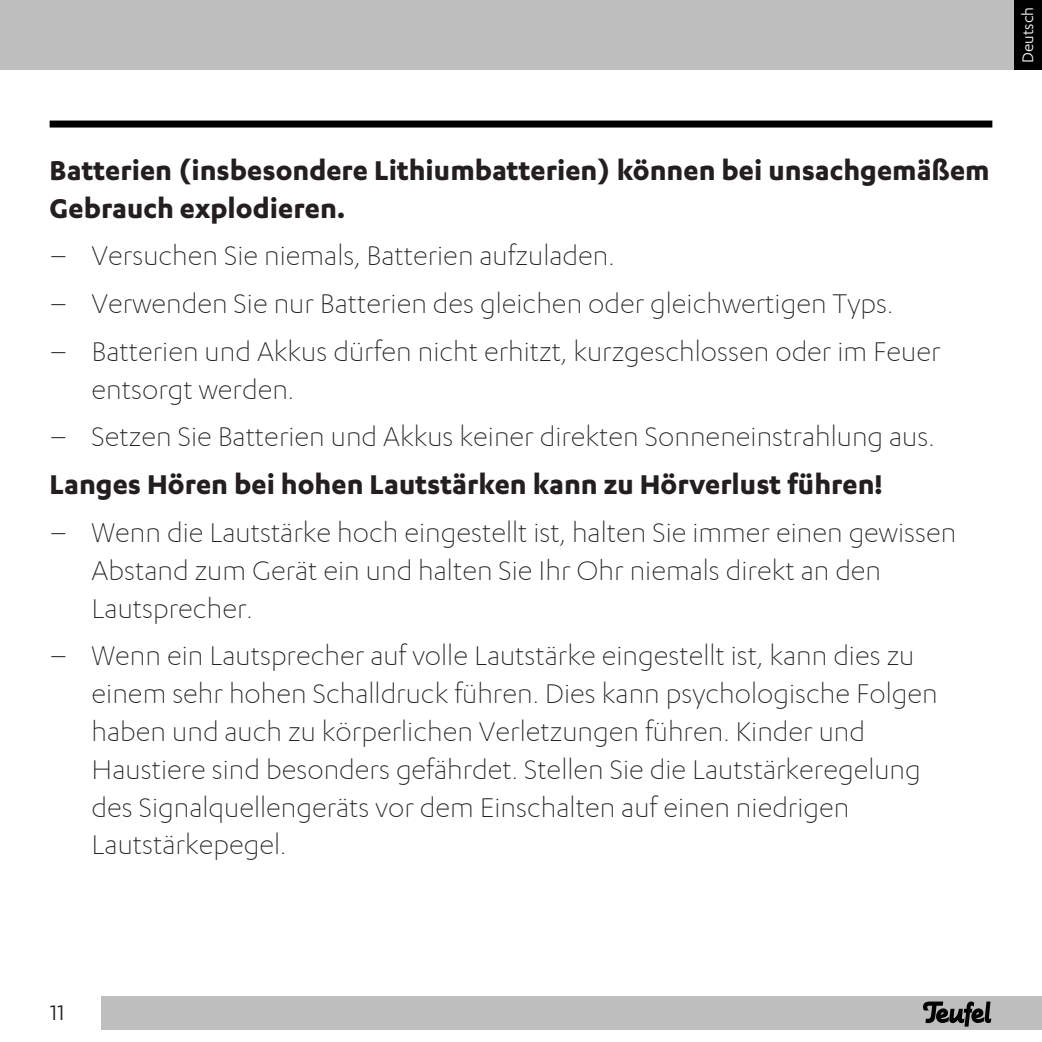
<style>
.page{position:relative;width:1042px;height:1042px;background:#fff}
.page>*{position:absolute;margin:0;border:0;box-sizing:border-box;transform-origin:0 0}
.t1{font:300 31.5px/37.8px "Karbon";color:#231f20}
.Text{font:700 31.5px/37.8px "Karbon";color:#231f20}
.t2{font:24.5px "Karbon";color:#231f20}
.t3{font:17.5px "Karbon";color:#fff}
</style>
<div class="page">
<div style="left:0;top:0;width:1015px;height:69px;background:#bebebe"></div>
<div style="left:50px;top:121px;width:942px;height:7px;background:#000"></div>
<div style="left:1014px;top:0;width:28px;height:69px;background:#000"></div>
<div style="left:101px;top:996px;width:941px;height:33px;background:#bebebe"></div>
<svg style="left:923px;top:1001px;width:68px;height:25px"></svg>
<p class="t3" style="left:1018px;top:63px;width:58px;rotate:-90deg">Deutsch</p>
<p class="Text" style="left:50px;top:150px;width:941px">Batterien (insbesondere Lithiumbatterien) können bei unsachgemäßem<br>Gebrauch explodieren.</p>
<p class="t1" style="left:50px;top:237px;width:566px">– Versuchen Sie niemals, Batterien aufzuladen.</p>
<p class="t1" style="left:50px;top:285px;width:845px">– Verwenden Sie nur Batterien des gleichen oder gleichwertigen Typs.</p>
<p class="t1" style="left:92px;top:333px;width:850px;text-indent:-42px">– Batterien und Akkus dürfen nicht erhitzt, kurzgeschlossen oder im Feuer entsorgt werden.</p>
<p class="t1" style="left:50px;top:418px;width:886px">– Setzen Sie Batterien und Akkus keiner direkten Sonneneinstrahlung aus.</p>
<p class="Text" style="left:50px;top:464px;width:834px">Langes Hören bei hohen Lautstärken kann zu Hörverlust führen!</p>
<p class="t1" style="left:92px;top:514px;width:866px;text-indent:-42px">– Wenn die Lautstärke hoch eingestellt ist, halten Sie immer einen gewissen<br>Abstand zum Gerät ein und halten Sie Ihr Ohr niemals direkt an den<br>Lautsprecher.</p>
<p class="t1" style="left:92px;top:637px;width:847px;text-indent:-42px">– Wenn ein Lautsprecher auf volle Lautstärke eingestellt ist, kann dies zu einem sehr hohen Schalldruck führen. Dies kann psychologische Folgen haben und auch zu körperlichen Verletzungen führen. Kinder und Haustiere sind besonders gefährdet. Stellen Sie die Lautstärkeregelung des Signalquellengeräts vor dem Einschalten auf einen niedrigen Lautstärkepegel.</p>
<p class="t2" style="left:50px;top:999px;width:16px">11</p>
</div>
